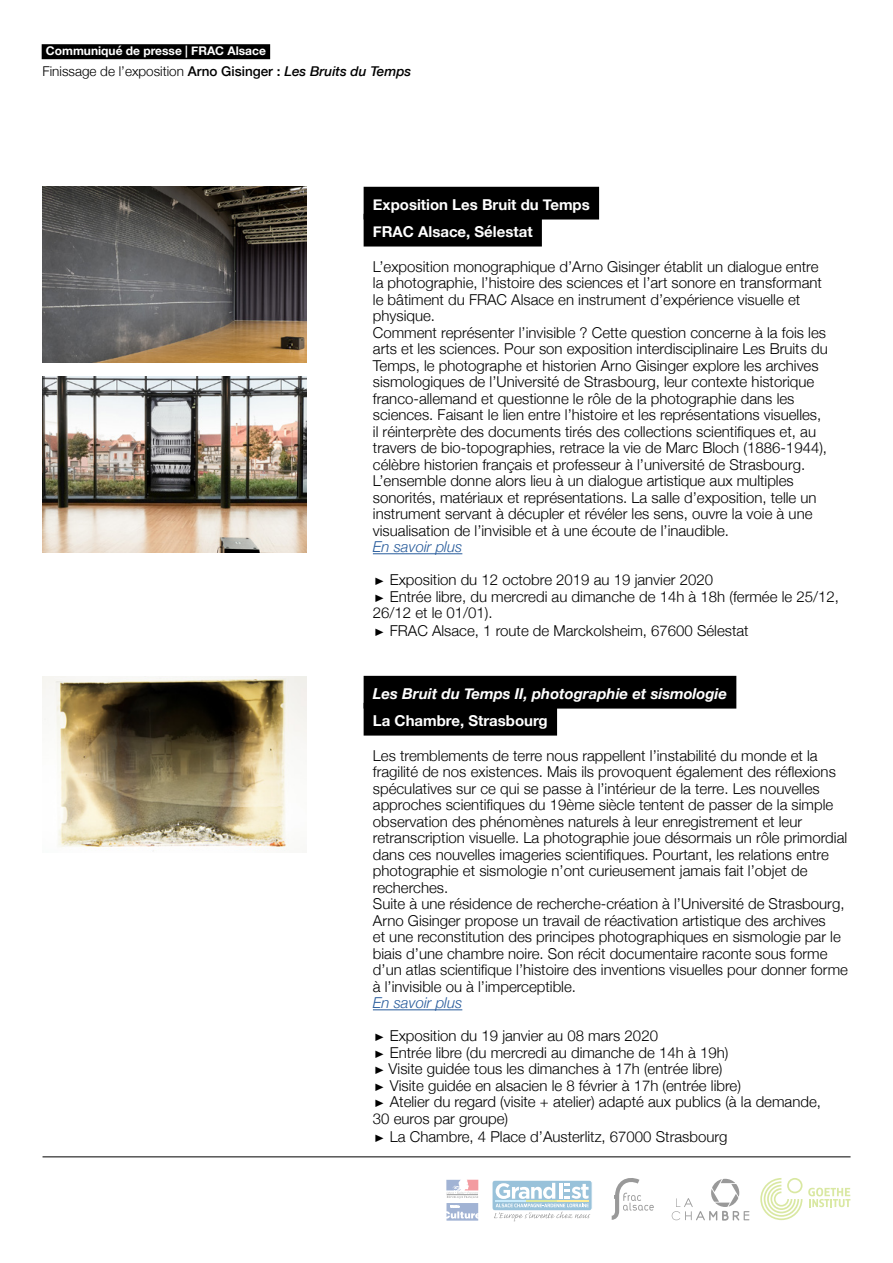
<style>
.page{position:relative;width:893px;height:1263px;background:#fff}
.page>*{position:absolute;margin:0;border:0;box-sizing:border-box;transform-origin:0 0}
.t1{font:300 15px/16.5px "Helvetica Neue";color:#000}
.t2{font:700 15px/27px "Helvetica Neue";color:#fff}
.t3{font:italic 700 15px "Helvetica Neue";color:#fff}
.t4{font:italic 300 15px "Helvetica Neue";color:#275b9b}
.t5{font:300 13.5px "Helvetica Neue";color:#000}
.t6{font:700 12px "Helvetica Neue";color:#fff}
.s1{font-weight:500}
.s2{font-weight:500;font-style:italic}
</style>
<div class="page">
<div style="left:42px;top:44px;width:228px;height:15px;background:#000"></div>
<hr style="left:43px;top:1156px;width:808px;height:1px;background:#000">
<div style="left:364px;top:187px;width:235px;height:32px;background:#000"></div>
<div style="left:364px;top:214px;width:178px;height:32px;background:#000"></div>
<hr style="left:373px;top:553px;width:89px;height:1px;background:#275b9b">
<div style="left:364px;top:676px;width:372px;height:32px;background:#000"></div>
<div style="left:364px;top:703px;width:193px;height:32px;background:#000"></div>
<hr style="left:373px;top:1009px;width:89px;height:1px;background:#275b9b">
<img style="left:43px;top:186px;width:263px;height:176px">
<img style="left:43px;top:376px;width:263px;height:176px">
<img style="left:43px;top:676px;width:263px;height:175px">
<p class="t6" style="left:46px;top:41px;width:221px">Communiqué de presse | FRAC Alsace</p>
<p class="t5" style="left:43px;top:60px;width:370px">Finissage de l’exposition <span class="s1">Arno Gisinger :</span> <span class="s2">Les Bruits du Temps</span></p>
<p class="t2" style="left:373px;top:192px;width:218px">Exposition Les Bruit du Temps<br>FRAC Alsace, Sélestat</p>
<p class="t1" style="left:373px;top:257px;width:456px">L’exposition monographique d’Arno Gisinger établit un dialogue entre la photographie, l’histoire des sciences et l’art sonore en transformant le bâtiment du FRAC Alsace en instrument d’expérience visuelle et physique.<br>Comment représenter l’invisible ? Cette question concerne à la fois les arts et les sciences. Pour son exposition interdisciplinaire Les Bruits du Temps, le photographe et historien Arno Gisinger explore les archives sismologiques de l’Université de Strasbourg, leur contexte historique franco-allemand et questionne le rôle de la photographie dans les sciences. Faisant le lien entre l’histoire et les représentations visuelles, il réinterprète des documents tirés des collections scientifiques et, au travers de bio-topographies, retrace la vie de Marc Bloch (1886-1944), célèbre historien français et professeur à l’université de Strasbourg.<br>L’ensemble donne alors lieu à un dialogue artistique aux multiples sonorités, matériaux et représentations. La salle d’exposition, telle un instrument servant à décupler et révéler les sens, ouvre la voie à une visualisation de l’invisible et à une écoute de l’inaudible.</p>
<p class="t4" style="left:373px;top:535px;width:91px">En savoir plus</p>
<p class="t1" style="left:390px;top:571px;width:325px">Exposition du 12 octobre 2019 au 19 janvier 2020</p>
<p class="t1" style="left:390px;top:587px;width:451px">Entrée libre, du mercredi au dimanche de 14h à 18h (fermée le 25/12,</p>
<p class="t1" style="left:373px;top:604px;width:121px">26/12 et le 01/01).</p>
<p class="t1" style="left:390px;top:622px;width:360px">FRAC Alsace, 1 route de Marckolsheim, 67600 Sélestat</p>
<p class="t3" style="left:373px;top:682px;width:356px">Les Bruit du Temps II, photographie et sismologie</p>
<p class="t2" style="left:373px;top:708px;width:176px">La Chambre, Strasbourg</p>
<p class="t1" style="left:373px;top:746px;width:477px">Les tremblements de terre nous rappellent l’instabilité du monde et la fragilité de nos existences. Mais ils provoquent également des réflexions spéculatives sur ce qui se passe à l’intérieur de la terre. Les nouvelles approches scientifiques du 19ème siècle tentent de passer de la simple observation des phénomènes naturels à leur enregistrement et leur retranscription visuelle. La photographie joue désormais un rôle primordial dans ces nouvelles imageries scientifiques. Pourtant, les relations entre photographie et sismologie n’ont curieusement jamais fait l’objet de recherches.<br>Suite à une résidence de recherche-création à l’Université de Strasbourg, Arno Gisinger propose un travail de réactivation artistique des archives<br>et une reconstitution des principes photographiques en sismologie par le biais d’une chambre noire. Son récit documentaire raconte sous forme d’un atlas scientifique l’histoire des inventions visuelles pour donner forme à l’invisible ou à l’imperceptible.</p>
<p class="t4" style="left:373px;top:991px;width:91px">En savoir plus</p>
<p class="t1" style="left:390px;top:1027px;width:270px">Exposition du 19 janvier au 08 mars 2020</p>
<p class="t1" style="left:390px;top:1043px;width:340px">Entrée libre (du mercredi au dimanche de 14h à 19h)</p>
<p class="t1" style="left:389px;top:1060px;width:335px">Visite guidée tous les dimanches à 17h (entrée libre)</p>
<p class="t1" style="left:390px;top:1076px;width:353px">Visite guidée en alsacien le 8 février à 17h (entrée libre)</p>
<p class="t1" style="left:390px;top:1093px;width:433px">Atelier du regard (visite + atelier) adapté aux publics (à la demande,</p>
<p class="t1" style="left:373px;top:1109px;width:137px">30 euros par groupe)</p>
<p class="t1" style="left:390px;top:1127px;width:339px">La Chambre, 4 Place d’Austerlitz, 67000 Strasbourg</p>
</div>
